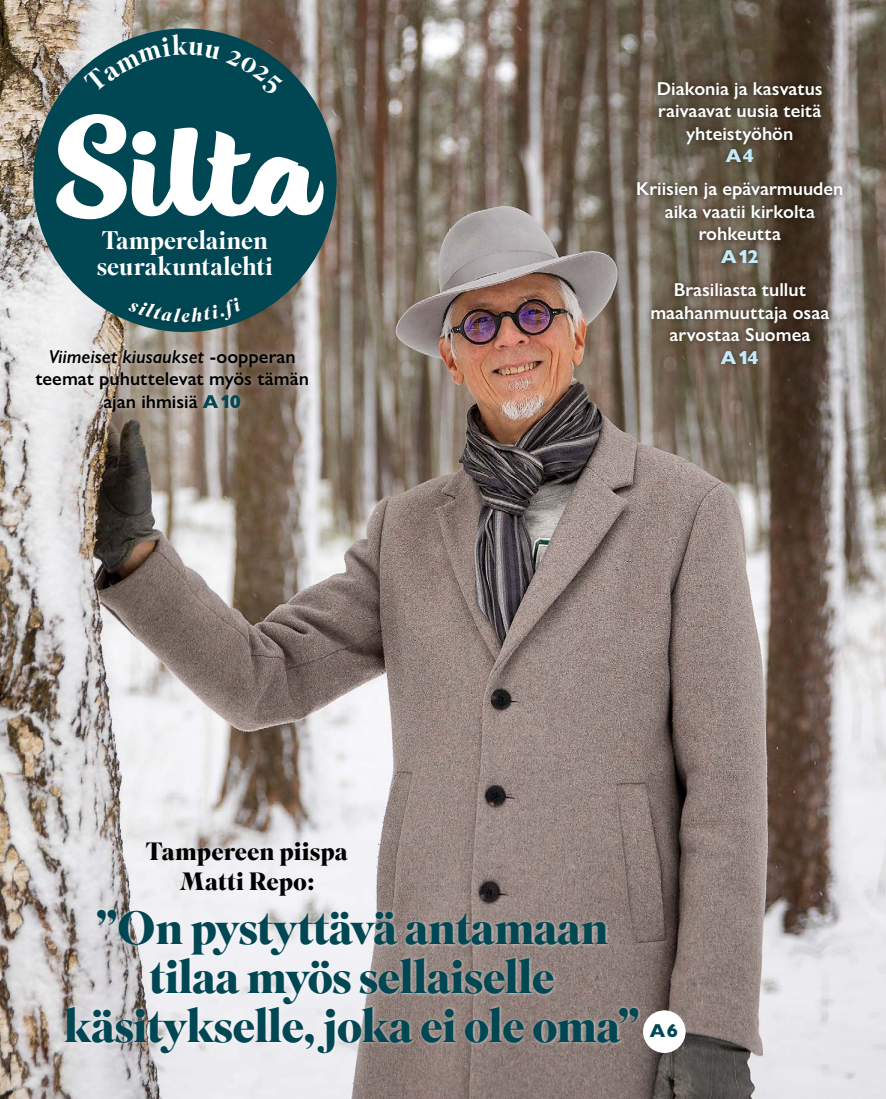
<style>
.page{position:relative;width:886px;height:1099px;background:#fff}
.page>*{position:absolute;margin:0;border:0;box-sizing:border-box;transform-origin:0 0}
.t1{font:700 46.25px/48.5px "Superior Title";letter-spacing:-.02em;color:#004753;text-align:center}
.t2{font:500 25.5px/26.2px "Superior Title";letter-spacing:-.01em;color:#fff}
.t3{font:700 25px/30px "Superior Title";color:#000;text-align:center}
.t4{font:600 18.75px/22.5px "Gill Sans Nova";color:#fff;text-align:center}
.t5{font:600 18.75px/22.5px "Gill Sans Nova";color:#000;text-align:center}
.t6{font:italic 600 18.75px "Gill Sans Nova";color:#000}
.t7{font:800 18.75px "Gill Sans Nova";color:#c5eafb}
.t8{font:800 18.75px "Gill Sans Nova";color:#004753}
.s1{font-style:normal}
.s2{font-weight:800;color:#004753}
</style>
<div class="page">
<img style="left:0;top:0;width:886px;height:1098px">
<div style="left:61px;top:906px;width:581px;height:150px;background:#fff;opacity:.62"></div>
<div style="left:631px;top:75px;width:218px;height:294px;background:#000;opacity:.53"></div>
<div style="left:30px;top:343px;width:284px;height:75px;background:#fff;opacity:.44"></div>
<div style="left:33px;top:28px;width:304px;height:304px;background:#004753;border-radius:50%"></div>
<svg style="left:56px;top:114px;width:268px;height:105px"></svg>
<div style="left:123px;top:291px;width:124px;height:37px;background:#000;opacity:.22"></div>
<div style="left:643px;top:1010px;width:43px;height:42px;background:#fff;border-radius:50%"></div>
<svg style="left:128px;top:297px;width:114px;height:25px"></svg>
<svg style="left:83px;top:34px;width:201px;height:34px"></svg>
<h2 class="t2" style="left:97px;top:228px;width:178px">Tamperelainen seurakuntalehti</h2>
<p class="t4" style="left:657px;top:77px;width:167px">Diakonia ja kasvatus raivaavat uusia teitä yhteistyöhön</p>
<p class="t7" style="left:726px;top:144px;width:30px">A4</p>
<p class="t4" style="left:636px;top:177px;width:209px">Kriisien ja epävarmuuden aika vaatii kirkolta rohkeutta</p>
<p class="t7" style="left:721px;top:245px;width:39px">A12</p>
<p class="t4" style="left:650px;top:278px;width:180px">Brasiliasta tullut maahanmuuttaja osaa arvostaa Suomea</p>
<p class="t6" style="left:49px;top:345px;width:249px">Viimeiset kiusaukset <span class="s1">-oopperan</span></p>
<p class="t7" style="left:721px;top:345px;width:39px">A14</p>
<p class="t5" style="left:35px;top:367px;width:275px">teemat puhuttelevat myös tämän ajan ihmisiä <span class="s2">A10</span></p>
<h3 class="t3" style="left:146px;top:837px;width:204px">Tampereen piispa<br>Matti Repo:</h3>
<h1 class="t1" style="left:64px;top:906px;width:578px">”On pystyttävä antamaan tilaa myös sellaiselle käsitykselle, joka ei ole oma”</h1>
<p class="t8" style="left:650px;top:1019px;width:30px">A6</p>
</div>
